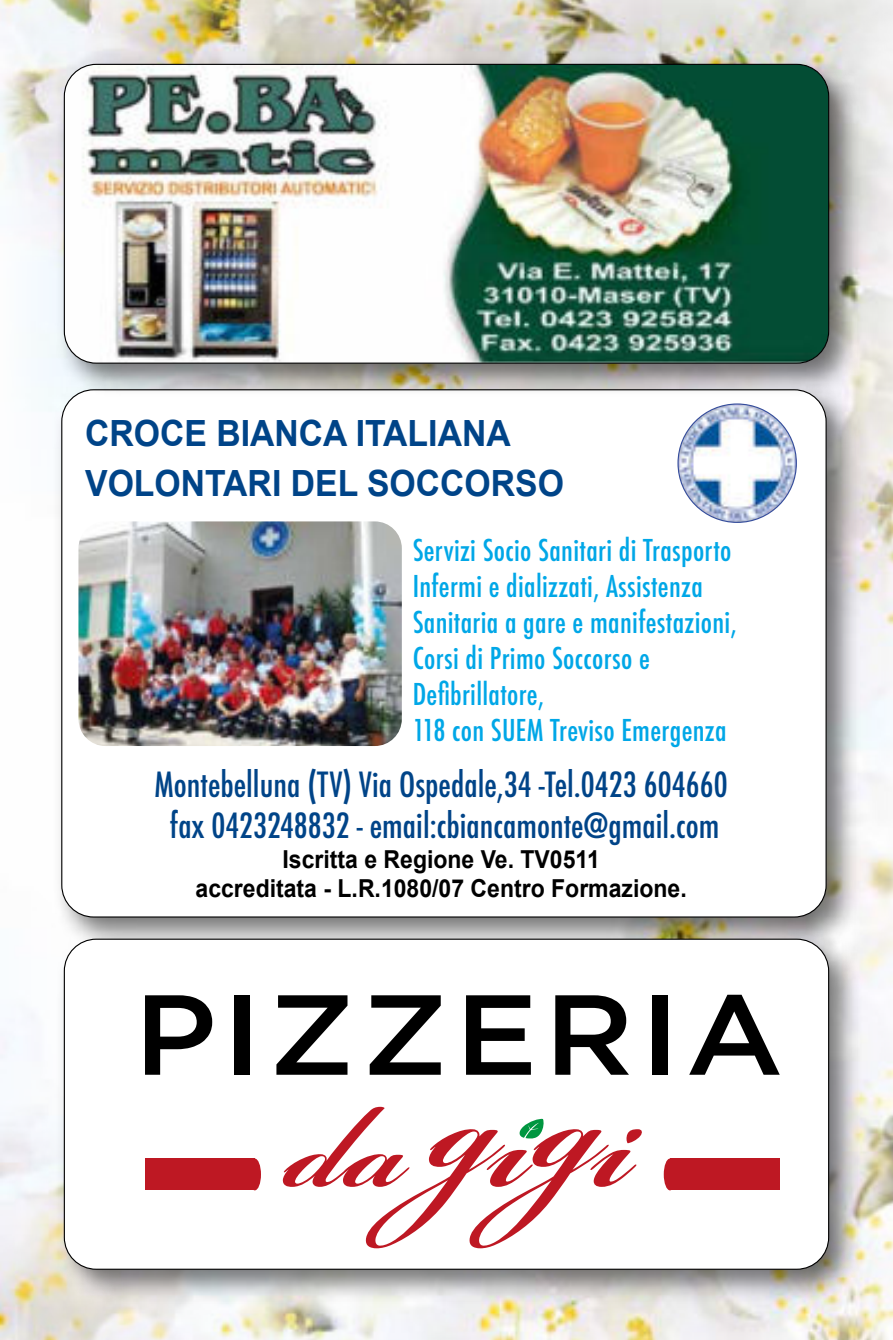
<style>
.page{position:relative;width:893px;height:1340px;background:#fff}
.page>*{position:absolute;margin:0;border:0;box-sizing:border-box;transform-origin:0 0}
.t1{font:700 36px/49.5px "Arial";color:#048;scale:.93 1}
.t2{font:500 condensed 33.75px/40.5px "Futura";color:#048;text-align:center}
.t3{font:500 condensed 29.25px/36px "Futura";letter-spacing:.01em;color:#00a7e7}
.t4{font:700 24.75px/29.2px "Arial";color:#000;text-align:center;scale:.93 1}
</style>
<div class="page">
<img style="left:0;top:0;width:893px;height:1339px">
<div style="left:52px;top:380px;width:809px;height:571px;background:#000;opacity:.54"></div>
<div style="left:62px;top:390px;width:764px;height:527px;background:#fff;border-radius:32px"></div>
<img style="left:78px;top:521px;width:324px;height:225px">
<img style="left:678px;top:404px;width:118px;height:118px;border-radius:59px">
<div style="left:55px;top:929px;width:808px;height:374px;background:#000;opacity:.54"></div>
<div style="left:64px;top:939px;width:765px;height:330px;background:#fff;border-radius:32px"></div>
<div style="left:670px;top:1158px;width:110px;height:32px;background:#be1823"></div>
<div style="left:145px;top:1158px;width:110px;height:32px;background:#be1823"></div>
<div style="left:249px;top:1158px;width:12px;height:32px;background:#be1823;border-radius:50%"></div>
<div style="left:664px;top:1158px;width:12px;height:32px;background:#be1823;border-radius:50%"></div>
<svg style="left:283px;top:1106px;width:359px;height:142px"></svg>
<svg style="left:145px;top:995px;width:67px;height:79px"></svg>
<div style="left:235px;top:995px;width:15px;height:79px;background:#000"></div>
<svg style="left:276px;top:995px;width:71px;height:79px"></svg>
<svg style="left:370px;top:995px;width:71px;height:79px"></svg>
<svg style="left:466px;top:995px;width:65px;height:79px"></svg>
<svg style="left:555px;top:995px;width:74px;height:79px"></svg>
<div style="left:652px;top:995px;width:15px;height:79px;background:#000"></div>
<svg style="left:689px;top:994px;width:91px;height:80px"></svg>
<div style="left:55px;top:55px;width:808px;height:343px;background:#000;opacity:.54"></div>
<img style="left:64px;top:64px;width:765px;height:299px">
<p class="t1" style="left:85px;top:412px;width:516px">CROCE BIANCA ITALIANA<br>VOLONTARI DEL SOCCORSO</p>
<p class="t3" style="left:413px;top:532px;width:326px">Servizi Socio Sanitari di Trasporto<br>Infermi e dializzati, Assistenza<br>Sanitaria a gare e manifestazioni,<br>Corsi di Primo Soccorso e<br>Defibrillatore,<br>118 con SUEM Treviso Emergenza</p>
<p class="t2" style="left:155px;top:764px;width:575px">Montebelluna (TV) Via Ospedale,34 -Tel.0423 604660 fax 0423248832 - email:cbiancamonte@gmail.com</p>
<p class="t4" style="left:196px;top:846px;width:530px">Iscritta e Regione Ve. TV0511<br>accreditata - L.R.1080/07 Centro Formazione.</p>
</div>
